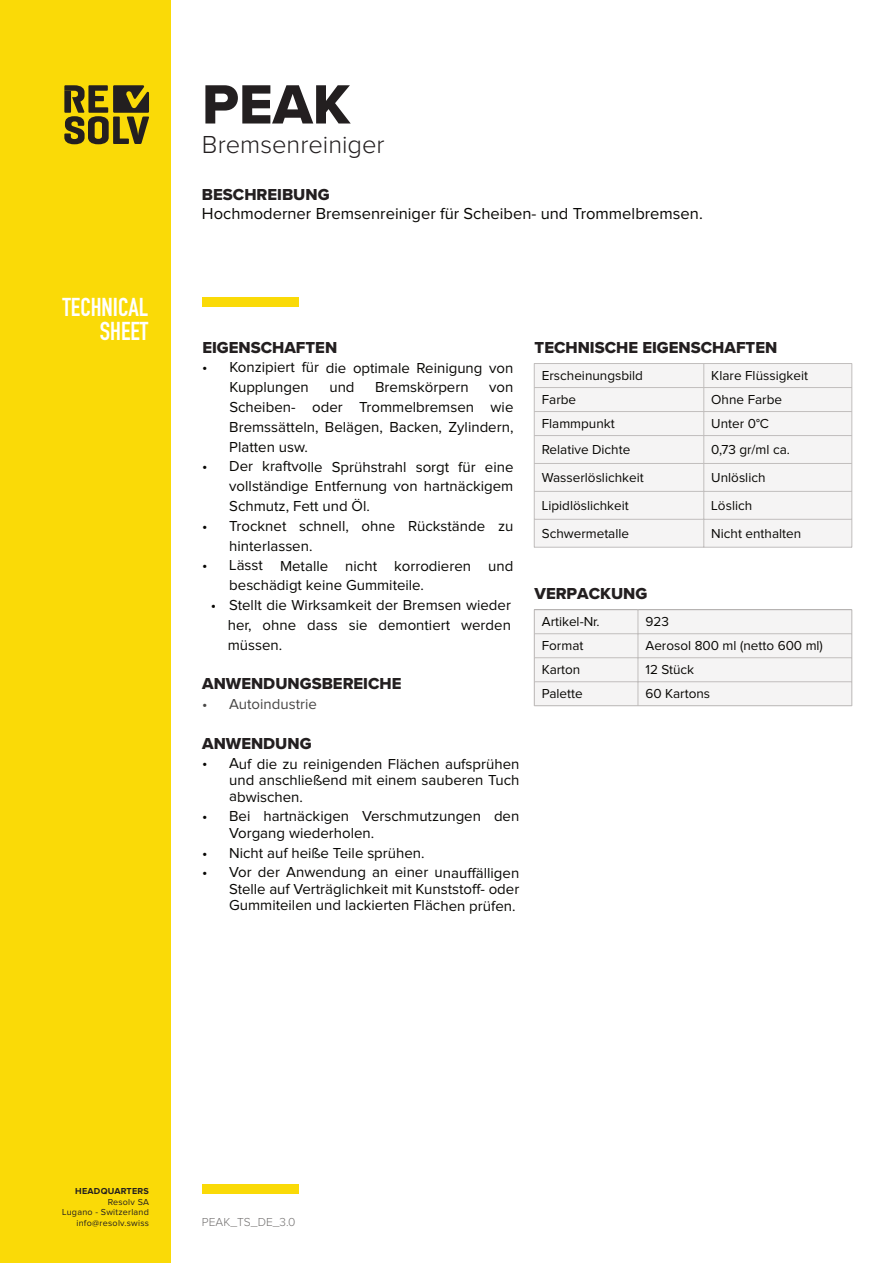
<style>
.page{position:relative;width:894px;height:1263px;background:#fff}
.page>*{position:absolute;margin:0;border:0;box-sizing:border-box;transform-origin:0 0}
.t1{font:800 57.3px "FONTSPRINGDEMO Proxima Nova";color:#231f20}
.t2{font:300 25.5px "Proxima Nova";color:#231f20}
.t3{font:700 25.5px/23.7px "DIN Condensed";color:#fff;text-align:right}
.t4{font:800 16.5px "FONTSPRINGDEMO Proxima Nova";color:#231f20}
.t5{font:16.5px "Proxima Nova";color:#080704}
.t6{font:15px/19.8px "Proxima Nova";color:#080704;text-align:justify}
.t7{font:15px "Proxima Nova";color:#484746}
.t8{font:13.5px "Proxima Nova";color:#080704}
.t9{font:300 12px "Proxima Nova";color:#757372}
.t10{font:9px/10.5px "Proxima Nova";letter-spacing:.025em;color:#231f20;text-align:right}
.t11{font:700 9px "Proxima Nova";letter-spacing:.025em;color:#231f20}
</style>
<div class="page">
<div style="left:0;top:0;width:170px;height:1263px;background:#fada07"></div>
<div style="left:535px;top:364px;width:316px;height:183px;background:#f5f4f4"></div>
<hr style="left:534px;top:363px;width:1px;height:184px;background:#c1bebd">
<hr style="left:851px;top:363px;width:1px;height:184px;background:#c1bebd">
<hr style="left:703px;top:364px;width:1px;height:183px;background:#c1bebd">
<hr style="left:534px;top:363px;width:317px;height:1px;background:#c1bebd">
<hr style="left:534px;top:387px;width:317px;height:1px;background:#c1bebd">
<hr style="left:534px;top:411px;width:317px;height:1px;background:#c1bebd">
<hr style="left:534px;top:435px;width:317px;height:1px;background:#c1bebd">
<hr style="left:534px;top:463px;width:317px;height:1px;background:#c1bebd">
<hr style="left:534px;top:491px;width:317px;height:1px;background:#c1bebd">
<hr style="left:534px;top:519px;width:317px;height:1px;background:#c1bebd">
<hr style="left:534px;top:547px;width:317px;height:1px;background:#c1bebd">
<div style="left:202px;top:1184px;width:96px;height:9px;background:#fada07"></div>
<div style="left:202px;top:298px;width:96px;height:9px;background:#fada07"></div>
<svg style="left:64px;top:85px;width:85px;height:59px"></svg>
<div style="left:535px;top:610px;width:316px;height:95px;background:#f5f4f4"></div>
<hr style="left:534px;top:610px;width:1px;height:96px;background:#c1bebd">
<hr style="left:851px;top:610px;width:1px;height:96px;background:#c1bebd">
<hr style="left:637px;top:610px;width:1px;height:96px;background:#c1bebd">
<hr style="left:534px;top:609px;width:317px;height:1px;background:#c1bebd">
<hr style="left:534px;top:633px;width:317px;height:1px;background:#c1bebd">
<hr style="left:534px;top:657px;width:317px;height:1px;background:#c1bebd">
<hr style="left:534px;top:681px;width:317px;height:1px;background:#c1bebd">
<hr style="left:534px;top:705px;width:317px;height:1px;background:#c1bebd">
<h2 class="t3" style="left:62px;top:299px;width:87px">TECHNICAL<br>SHEET</h2>
<h1 class="t1" style="left:202px;top:78px;width:150px">PEAK</h1>
<h2 class="t2" style="left:202px;top:133px;width:184px">Bremsenreiniger</h2>
<p class="t4" style="left:202px;top:186px;width:129px">BESCHREIBUNG</p>
<p class="t5" style="left:202px;top:206px;width:502px">Hochmoderner Bremsenreiniger für Scheiben- und Trommelbremsen.</p>
<p class="t4" style="left:202px;top:340px;width:136px">EIGENSCHAFTEN</p>
<p class="t6" style="left:229px;top:358px;width:285px;text-indent:-27px">• Konzipiert für die optimale Reinigung von<br>Kupplungen</p>
<p class="t6" style="left:329px;top:378px;width:27px">und</p>
<p class="t6" style="left:375px;top:378px;width:95px">Bremskörpern</p>
<p class="t6" style="left:229px;top:378px;width:285px;text-indent:260px">von Scheiben- oder Trommelbremsen wie Bremssätteln, Belägen, Backen, Zylindern, Platten usw.</p>
<p class="t6" style="left:229px;top:457px;width:285px;text-indent:-27px">• Der kraftvolle Sprühstrahl sorgt für eine vollständige Entfernung von hartnäckigem Schmutz, Fett und Öl.</p>
<p class="t6" style="left:229px;top:517px;width:285px;text-indent:-27px">• Trocknet schnell, ohne Rückstände zu hinterlassen.</p>
<p class="t6" style="left:229px;top:556px;width:285px;text-indent:-27px">• Lässt Metalle nicht korrodieren und beschädigt keine Gummiteile.</p>
<p class="t6" style="left:228px;top:596px;width:284px;text-indent:-17px">• Stellt die Wirksamkeit der Bremsen wieder her, ohne dass sie demontiert werden müssen.</p>
<p class="t4" style="left:202px;top:676px;width:201px">ANWENDUNGSBEREICHE</p>
<p class="t7" style="left:202px;top:697px;width:116px">• Autoindustrie</p>
<p class="t4" style="left:202px;top:736px;width:111px">ANWENDUNG</p>
<p class="t6" style="left:229px;top:756px;width:291px;line-height:16.5px;text-indent:-27px">• Auf die zu reinigenden Flächen aufsprühen und anschließend mit einem sauberen Tuch abwischen.</p>
<p class="t6" style="left:229px;top:809px;width:291px;line-height:16.5px;text-indent:-27px">• Bei hartnäckigen Verschmutzungen den<br>Vorgang wiederholen.</p>
<p class="t6" style="left:202px;top:843px;width:224px">• Nicht auf heiße Teile sprühen.</p>
<p class="t6" style="left:229px;top:865px;width:291px;line-height:16.5px;text-indent:-27px">• Vor der Anwendung an einer unauffälligen Stelle auf Verträglichkeit mit Kunststoff- oder Gummiteilen und lackierten Flächen prüfen.</p>
<p class="t4" style="left:534px;top:340px;width:244px">TECHNISCHE EIGENSCHAFTEN</p>
<p class="t8" style="left:541px;top:369px;width:103px">Erscheinungsbild</p>
<p class="t8" style="left:711px;top:369px;width:98px">Klare Flüssigkeit</p>
<p class="t8" style="left:541px;top:393px;width:36px">Farbe</p>
<p class="t8" style="left:711px;top:393px;width:72px">Ohne Farbe</p>
<p class="t8" style="left:541px;top:417px;width:74px">Flammpunkt</p>
<p class="t8" style="left:711px;top:417px;width:59px">Unter 0°C</p>
<p class="t8" style="left:541px;top:443px;width:90px">Relative Dichte</p>
<p class="t8" style="left:711px;top:443px;width:80px">0,73 gr/ml ca.</p>
<p class="t8" style="left:541px;top:471px;width:103px">Wasserlöslichkeit</p>
<p class="t8" style="left:711px;top:471px;width:56px">Unlöslich</p>
<p class="t8" style="left:541px;top:499px;width:88px">Lipidlöslichkeit</p>
<p class="t8" style="left:711px;top:499px;width:42px">Löslich</p>
<p class="t8" style="left:541px;top:527px;width:89px">Schwermetalle</p>
<p class="t8" style="left:711px;top:527px;width:91px">Nicht enthalten</p>
<p class="t4" style="left:534px;top:586px;width:114px">VERPACKUNG</p>
<p class="t8" style="left:541px;top:616px;width:59px">Artikel-Nr.</p>
<p class="t8" style="left:645px;top:616px;width:25px">923</p>
<p class="t8" style="left:541px;top:640px;width:43px">Format</p>
<p class="t8" style="left:645px;top:640px;width:179px">Aerosol 800 ml (netto 600 ml)</p>
<p class="t8" style="left:541px;top:664px;width:40px">Karton</p>
<p class="t8" style="left:645px;top:664px;width:50px">12 Stück</p>
<p class="t8" style="left:541px;top:688px;width:42px">Palette</p>
<p class="t8" style="left:645px;top:688px;width:66px">60 Kartons</p>
<p class="t11" style="left:75px;top:1187px;width:75px">HEADQUARTERS</p>
<p class="t10" style="left:62px;top:1197px;width:88px">Resolv SA<br>Lugano - Switzerland info@resolv.swiss</p>
<p class="t9" style="left:202px;top:1216px;width:95px">PEAK_TS_DE_3.0</p>
</div>
